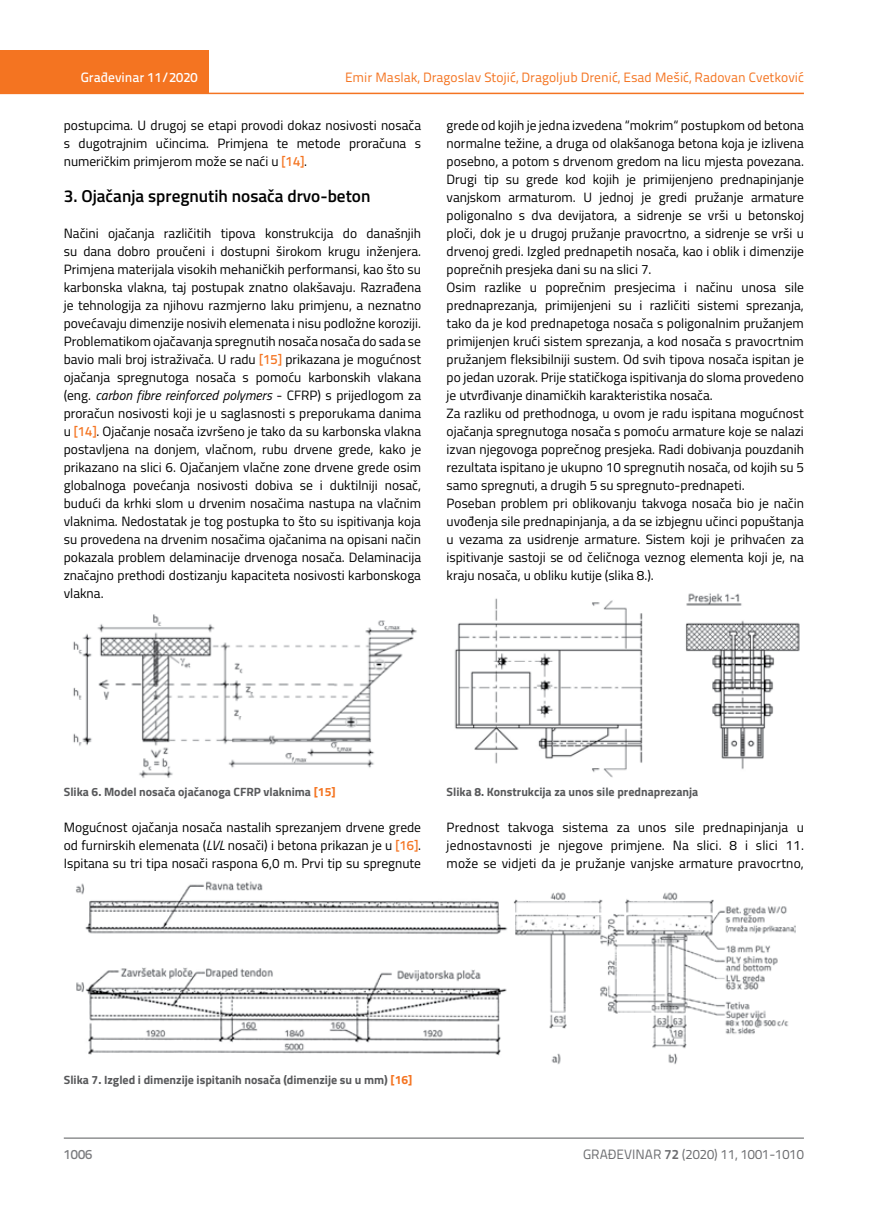
<style>
.page{position:relative;width:872px;height:1212px;background:#fff}
.page>*{position:absolute;margin:0;border:0;box-sizing:border-box;transform-origin:0 0}
.t1{font:600 17.25px "Titillium";color:#000}
.t2{font:13.5px/18px "Titillium";color:#000;text-align:justify}
.t3{font:13.5px "Titillium Text 22 L";color:#f47421}
.t4{font:13.5px "Titillium Text 22 L";color:#6d6e71}
.t5{font:500 13.5px "Titillium Text 22 L";color:#fff}
.t6{font:500 13.5px "Titillium Text 22 L";color:#797a7d}
.t7{font:700 12px "Titillium";color:#58595b}
.s1{font-family:"Titillium Text 22 L";font-weight:500;color:#f47421}
.s2{font-style:italic}
.s3{color:#f47421}
.s4{font-weight:700}
</style>
<div class="page">
<div style="left:0;top:50px;width:208px;height:44px;background:#f47421"></div>
<hr style="left:0;top:93px;width:804px;height:1px;background:#f47421">
<hr style="left:64px;top:1138px;width:740px;height:1px;background:#58595b">
<img style="left:73px;top:614px;width:344px;height:164px">
<img style="left:76px;top:881px;width:719px;height:183px">
<img style="left:454px;top:593px;width:346px;height:185px">
<p class="t3" style="left:345px;top:68px;width:460px">Emir Maslak, Dragoslav Stojić, Dragoljub Drenić, Esad Mešić, Radovan Cvetković</p>
<p class="t2" style="left:64px;top:115px;width:359px">postupcima. U drugoj se etapi provodi dokaz nosivosti nosača s dugotrajnim učincima. Primjena te metode proračuna s numeričkim primjerom može se naći u <span class="s1">[14]</span>.</p>
<p class="t1" style="left:64px;top:183px;width:308px">3. Ojačanja spregnutih nosača drvo-beton</p>
<p class="t2" style="left:64px;top:223px;width:359px">Načini ojačanja različitih tipova konstrukcija do današnjih su dana dobro proučeni i dostupni širokom krugu inženjera.<br>Primjena materijala visokih mehaničkih performansi, kao što su karbonska vlakna, taj postupak znatno olakšavaju. Razrađena je tehnologija za njihovu razmjerno laku primjenu, a neznatno povećavaju dimenzije nosivih elemenata i nisu podložne koroziji.<br>Problematikom ojačavanja spregnutih nosača nosača do sada se bavio mali broj istraživača. U radu <span class="s1">[15]</span> prikazana je mogućnost ojačanja spregnutoga nosača s pomoću karbonskih vlakana (eng. <span class="s2">carbon fibre reinforced polymers</span> - CFRP) s prijedlogom za proračun nosivosti koji je u saglasnosti s preporukama danima u <span class="s1">[14]</span>. Ojačanje nosača izvršeno je tako da su karbonska vlakna postavljena na donjem, vlačnom, rubu drvene grede, kako je prikazano na slici 6. Ojačanjem vlačne zone drvene grede osim globalnoga povećanja nosivosti dobiva se i duktilniji nosač, budući da krhki slom u drvenim nosačima nastupa na vlačnim vlaknima. Nedostatak je tog postupka to što su ispitivanja koja su provedena na drvenim nosačima ojačanima na opisani način pokazala problem delaminacije drvenoga nosača. Delaminacija značajno prethodi dostizanju kapaciteta nosivosti karbonskoga vlakna.</p>
<p class="t5" style="left:81px;top:67px;width:118px">Građevinar 11/2020</p>
<p class="t2" style="left:446px;top:115px;width:359px;text-align:left">grede od kojih je jedna izvedena “mokrim“ postupkom od betona normalne težine, a druga od olakšanoga betona koja je izlivena posebno, a potom s drvenom gredom na licu mjesta povezana.<br>Drugi tip su grede kod kojih je primijenjeno prednapinjanje vanjskom armaturom. U jednoj je gredi pružanje armature poligonalno s dva devijatora, a sidrenje se vrši u betonskoj ploči, dok je u drugoj pružanje pravocrtno, a sidrenje se vrši u drvenoj gredi. Izgled prednapetih nosača, kao i oblik i dimenzije poprečnih presjeka dani su na slici 7.<br>Osim razlike u poprečnim presjecima i načinu unosa sile prednaprezanja, primijenjeni su i različiti sistemi sprezanja, tako da je kod prednapetoga nosača s poligonalnim pružanjem primijenjen krući sistem sprezanja, a kod nosača s pravocrtnim pružanjem fleksibilniji sustem. Od svih tipova nosača ispitan je po jedan uzorak. Prije statičkoga ispitivanja do sloma provedeno je utvrđivanje dinamičkih karakteristika nosača.<br>Za razliku od prethodnoga, u ovom je radu ispitana mogućnost ojačanja spregnutoga nosača s pomoću armature koje se nalazi izvan njegovoga poprečnog presjeka. Radi dobivanja pouzdanih rezultata ispitano je ukupno 10 spregnutih nosača, od kojih su 5 samo spregnuti, a drugih 5 su spregnuto-prednapeti.<br>Poseban problem pri oblikovanju takvoga nosača bio je način uvođenja sile prednapinjanja, a da se izbjegnu učinci popuštanja u vezama za usidrenje armature. Sistem koji je prihvaćen za ispitivanje sastoji se od čeličnoga veznog elementa koji je, na kraju nosača, u obliku kutije (slika 8.).</p>
<p class="t7" style="left:64px;top:783px;width:273px">Slika 6. Model nosača ojačanoga CFRP vlaknima <span class="s3">[15]</span></p>
<p class="t2" style="left:64px;top:818px;width:359px">Mogućnost ojačanja nosača nastalih sprezanjem drvene grede od furnirskih elemenata (<span class="s2">LVL</span> nosači) i betona prikazan je u <span class="s1">[16]</span>.<br>Ispitana su tri tipa nosači raspona 6,0 m. Prvi tip su spregnute</p>
<p class="t7" style="left:446px;top:783px;width:253px">Slika 8. Konstrukcija za unos sile prednaprezanja</p>
<p class="t2" style="left:446px;top:818px;width:359px">Prednost takvoga sistema za unos sile prednapinjanja u jednostavnosti je njegove primjene. Na slici. 8 i slici 11. može se vidjeti da je pružanje vanjske armature pravocrtno,</p>
<p class="t7" style="left:64px;top:1071px;width:350px">Slika 7. Izgled i dimenzije ispitanih nosača (dimenzije su u mm) <span class="s3">[16]</span></p>
<p class="t6" style="left:64px;top:1144px;width:30px">1006</p>
<p class="t4" style="left:583px;top:1144px;width:222px">GRAĐEVINAR <span class="s4">72</span> (2020) 11, 1001-1010</p>
</div>
